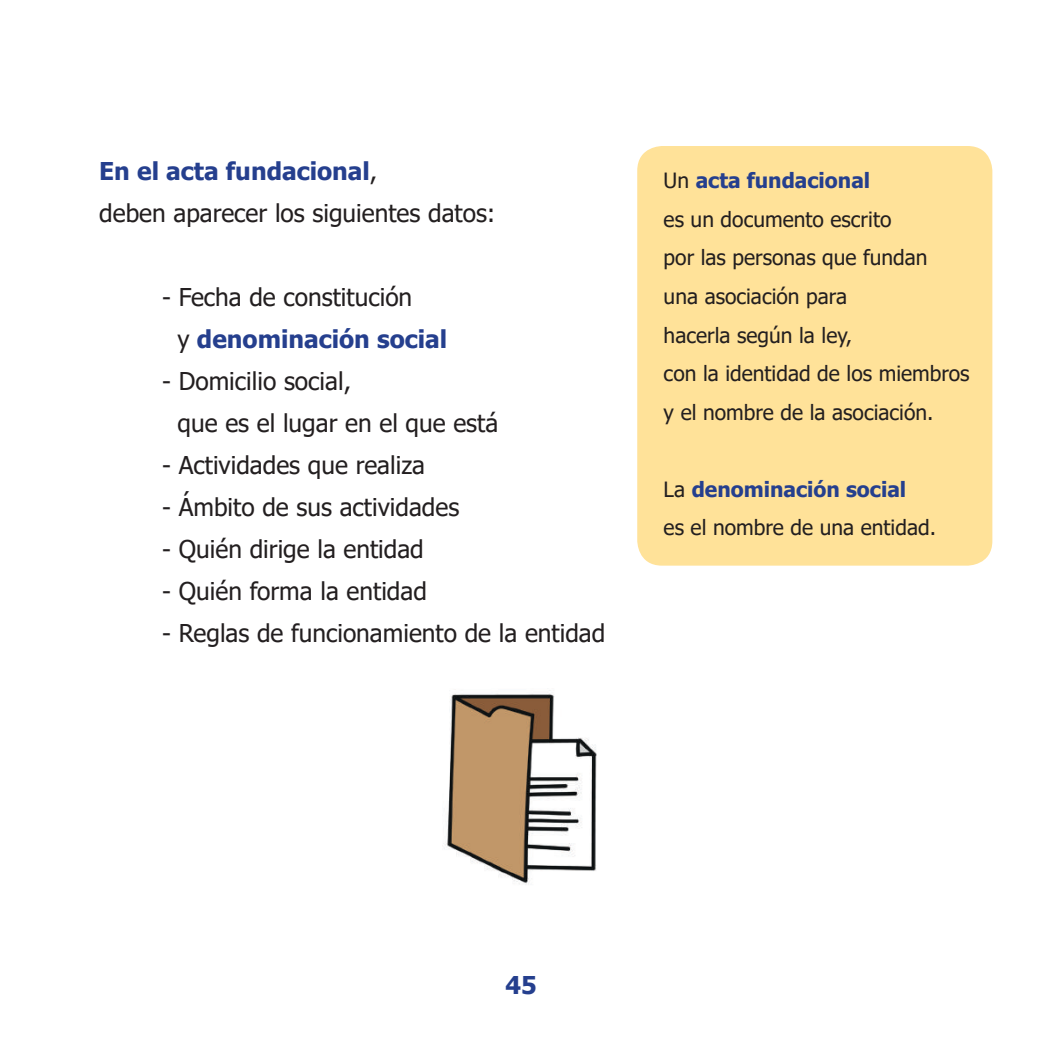
<style>
.page{position:relative;width:1042px;height:1042px;background:#fff}
.page>*{position:absolute;margin:0;border:0;box-sizing:border-box;transform-origin:0 0}
.t1{font:24.5px/42px "Tahoma";color:#231f20}
.t2{font:700 24.5px "Tahoma";color:#253f8e}
.t3{font:21px/38.5px "Tahoma";color:#231f20}
.s1{font-weight:700;color:#253f8e}
</style>
<div class="page">
<div style="left:637px;top:146px;width:355px;height:420px;background:#ffe299;border-radius:25px"></div>
<img style="left:442px;top:690px;width:155px;height:195px">
<p class="t1" style="left:99px;top:151px;width:398px"><span class="s1">En el acta fundacional</span>,<br>deben aparecer los siguientes datos:</p>
<p class="t1" style="left:178px;top:277px;width:271px;text-indent:-15px">- Fecha de constitución<br>y <span class="s1">denominación social</span></p>
<p class="t1" style="left:178px;top:361px;width:322px;text-indent:-15px">- Domicilio social,<br>que es el lugar en el que está</p>
<p class="t1" style="left:162px;top:445px;width:264px">- Actividades que realiza</p>
<p class="t1" style="left:162px;top:487px;width:298px">- Ámbito de sus actividades</p>
<p class="t1" style="left:162px;top:529px;width:263px">- Quién dirige la entidad</p>
<p class="t1" style="left:162px;top:571px;width:266px">- Quién forma la entidad</p>
<p class="t1" style="left:162px;top:613px;width:445px">- Reglas de funcionamiento de la entidad</p>
<p class="t3" style="left:663px;top:163px;width:307px">Un <span class="s1">acta fundacional<br></span>es un documento escrito<br>por las personas que fundan<br>una asociación para<br>hacerla según la ley,<br>con la identidad de los miembros y el nombre de la asociación.</p>
<p class="t3" style="left:663px;top:471px;width:274px">La <span class="s1">denominación social<br></span>es el nombre de una entidad.</p>
<p class="t2" style="left:505px;top:974px;width:33px">45</p>
</div>
